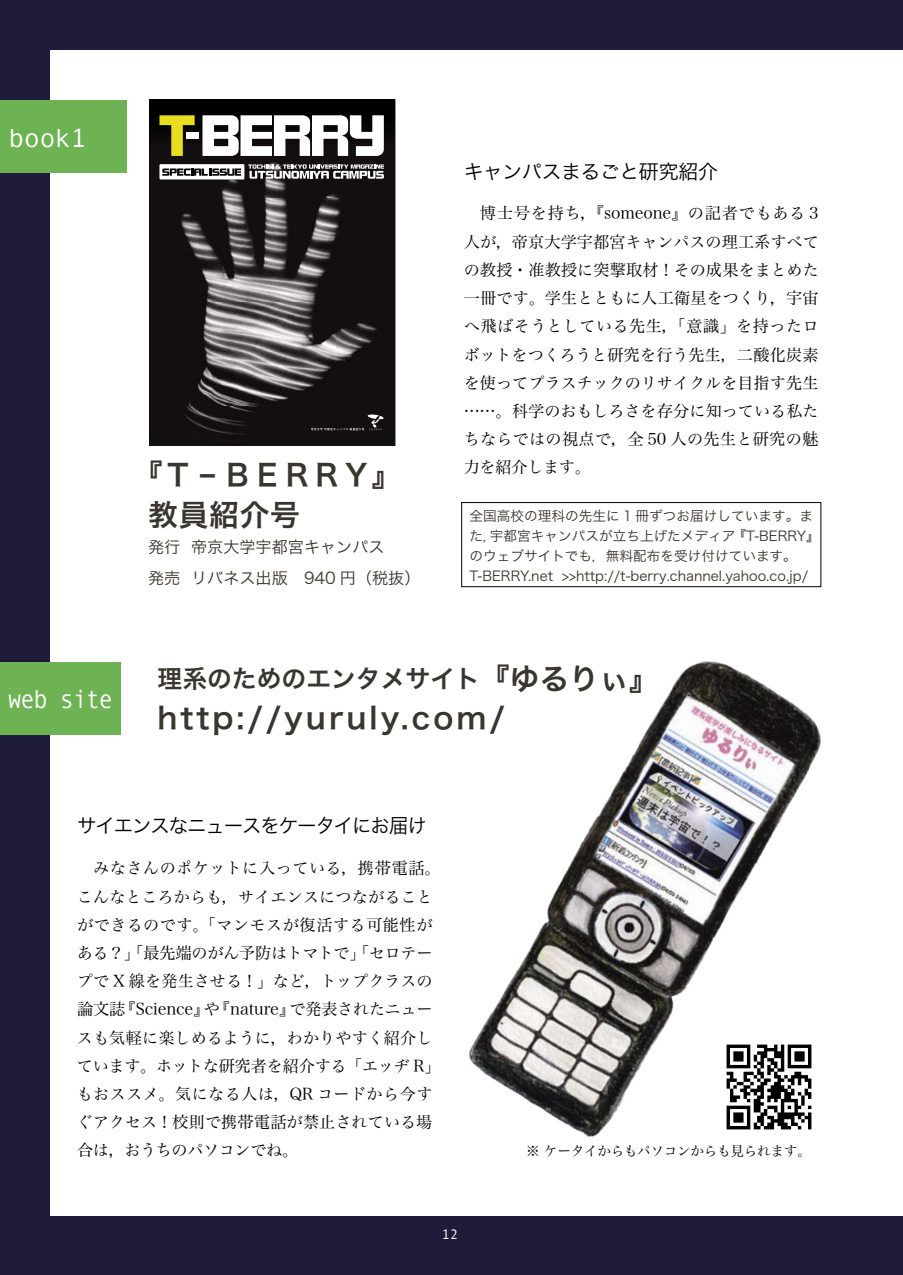
<style>
.page{position:relative;width:903px;height:1275px;background:#1f1b3b}
.page>*{position:absolute;margin:0;border:0;box-sizing:border-box;transform-origin:0 0}
.t1{font:29.75px "Hira Kaku Pro W6";letter-spacing:.1em;color:#39352f}
.t2{font:26.07px "Andale Mono";letter-spacing:-.05em;color:#fff;scale:.91 1}
.t3{font:26.07px "Andale Mono";letter-spacing:-.05em;color:#fff}
.t4{font:24.85px "Hira Kaku Pro W6";color:#39352f}
.t5{font:19.78px "Hira Kaku Pro W3";letter-spacing:-.055em;color:#000}
.t6{font:19.78px "Hira Kaku Pro W3";letter-spacing:-.015em;color:#000}
.t7{font:16.1px/28.2px "Hira Min Pro W3";letter-spacing:.005em;color:#000;text-align:justify}
.t8{font:16.1px/30.1px "Hira Kaku Pro W3";color:#39352f}
.t9{font:16.1px "Hira Min Pro W3";letter-spacing:-.02em;color:#000}
.t10{font:13.65px/19.8px "Hira Kaku Pro W3";color:#39352f}
.t11{font:13.65px "Hira Min Pro W3";letter-spacing:-.02em;color:#000}
.t12{font:13.65px "Andale Mono";color:#fff}
.s1{font-size:29.75px}
</style>
<div class="page">
<div style="left:50px;top:50px;width:853px;height:1165px;background:#fff"></div>
<div style="left:461px;top:502px;width:360px;height:85px;border:1px solid #000"></div>
<div style="left:0;top:100px;width:126px;height:73px;background:#6db353"></div>
<div style="left:0;top:662px;width:120px;height:73px;background:#6db353"></div>
<svg style="left:149px;top:99px;width:246px;height:347px;background:#413d3d"></svg>
<img style="left:469px;top:661px;width:352px;height:476px">
<p class="t3" style="left:8px;top:123px;width:80px">book1</p>
<p class="t2" style="left:8px;top:684px;width:117px">web site</p>
<p class="t6" style="left:464px;top:153px;width:256px">キャンパスまるごと研究紹介</p>
<p class="t7" style="left:464px;top:198px;width:357px;text-indent:16px">博士号を持ち，『someone』の記者でもある 3人が，帝京大学宇都宮キャンパスの理工系すべての教授・准教授に突撃取材！その成果をまとめた一冊です。学生とともに人工衛星をつくり，宇宙へ飛ばそうとしている先生，「意識」を持ったロボットをつくろうと研究を行う先生，二酸化炭素を使ってプラスチックのリサイクルを目指す先生……。科学のおもしろさを存分に知っている私たちならではの視点で，全 50 人の先生と研究の魅</p>
<p class="t1" style="left:133px;top:448px;width:269px">『Ｔ ‒ ＢＥＲＲＹ』</p>
<p class="t9" style="left:464px;top:454px;width:129px">力を紹介します。</p>
<p class="t1" style="left:148px;top:488px;width:153px">教員紹介号</p>
<p class="t8" style="left:148px;top:531px;width:274px">発行 帝京大学宇都宮キャンパス<br>発売 リバネス出版　940 円（税抜）</p>
<p class="t10" style="left:469px;top:505px;width:352px">全国高校の理科の先生に 1 冊ずつお届けしています。また，宇都宮キャンパスが立ち上げたメディア『T-BERRY』のウェブサイトでも，無料配布を受け付けています。T-BERRY.net &gt;&gt;http://t-berry.channel.yahoo.co.jp/</p>
<p class="t4" style="left:158px;top:656px;width:503px">理系のためのエンタメサイト<span class="s1">『ゆるりぃ』</span></p>
<p class="t1" style="left:158px;top:691px;width:349px">http://yuruly.com/</p>
<p class="t5" style="left:77px;top:808px;width:351px">サイエンスなニュースをケータイにお届け</p>
<p class="t7" style="left:77px;top:853px;width:365px;text-align:left;text-indent:16px">みなさんのポケットに入っている，携帯電話。こんなところからも，サイエンスにつながることができるのです。「マンモスが復活する可能性がある？」「最先端のがん予防はトマトで」「セロテープで X 線を発生させる！」など，トップクラスの論文誌『Science』や『nature』で発表されたニュースも気軽に楽しめるように，わかりやすく紹介しています。ホットな研究者を紹介する「エッヂ R」もおススメ。気になる人は，QR コードから今すぐアクセス！校則で携帯電話が禁止されている場合は，おうちのパソコンでね。</p>
<p class="t12" style="left:442px;top:1227px;width:18px">12</p>
<p class="t11" style="left:526px;top:1140px;width:287px">※ ケータイからもパソコンからも見られます。</p>
</div>
